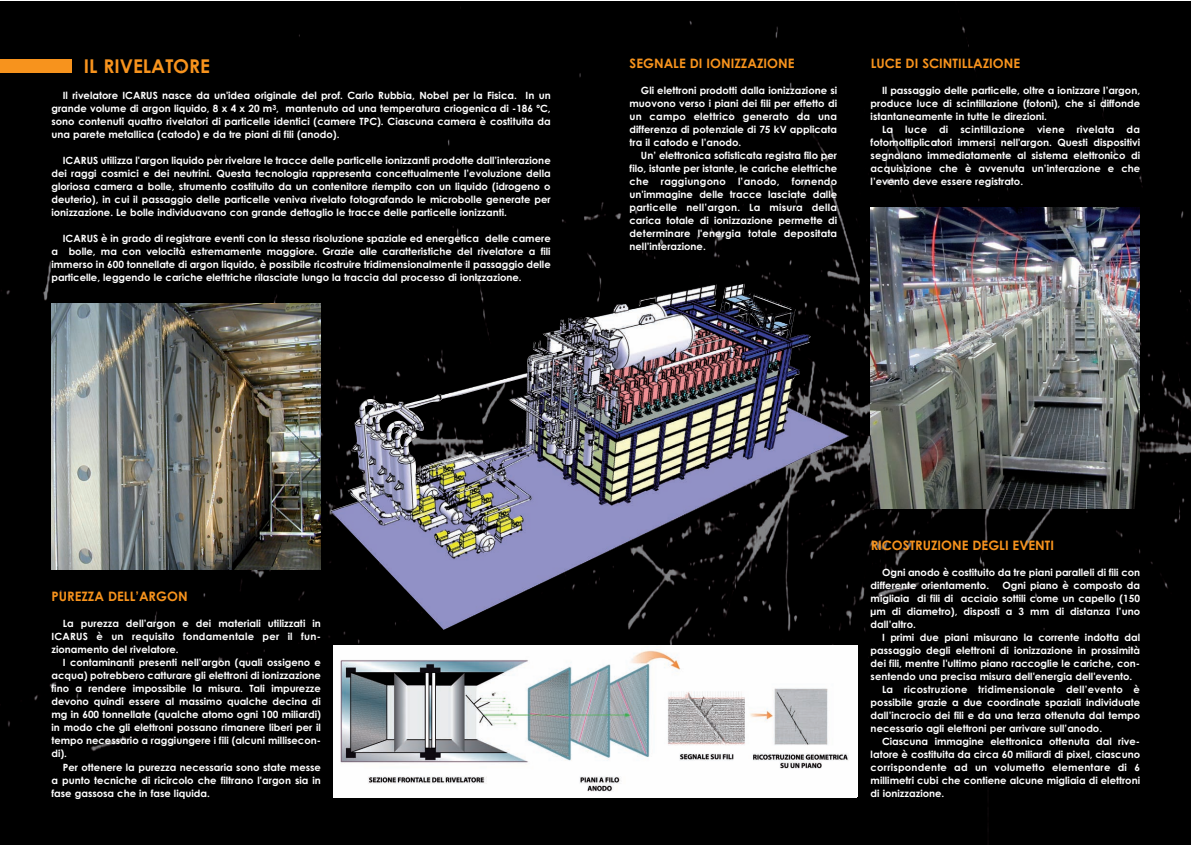
<style>
.page{position:relative;width:1191px;height:846px;background:#fff}
.page>*{position:absolute;margin:0;border:0;box-sizing:border-box;transform-origin:0 0}
.t1{font:700 19px "Century Gothic";color:#f7931d}
.t2{font:700 13px "Century Gothic";color:#f7931d}
.t3{font:700 10px/13px "Century Gothic";color:#fff;text-align:justify}
.t4{font:700 10px "Century Gothic";letter-spacing:.02em;color:#fff}
</style>
<div class="page">
<img style="left:0;top:2px;width:1190px;height:842px">
<img style="left:51px;top:303px;width:270px;height:267px">
<img style="left:334px;top:645px;width:522px;height:152px">
<img style="left:442px;top:284px;width:283px;height:111px">
<img style="left:870px;top:208px;width:269px;height:300px">
<div style="left:0;top:60px;width:72px;height:13px;background:#f7931d"></div>
<p class="t1" style="left:84px;top:59px;width:128px">IL RIVELATORE</p>
<p class="t3" style="left:51px;top:90px;width:500px;text-indent:11px">Il rivelatore ICARUS nasce da un'idea originale del prof. Carlo Rubbia, Nobel per la Fisica. In un grande volume di argon liquido, 8 x 4 x 20 m<sup>3</sup>, mantenuto ad una temperatura criogenica di -186 ºC, sono contenuti quattro rivelatori di particelle identici (camere TPC). Ciascuna camera è costituita da una parete metallica (catodo) e da tre piani di fili (anodo).</p>
<p class="t3" style="left:51px;top:155px;width:500px;text-indent:11px">ICARUS utilizza l'argon liquido per rivelare le tracce delle particelle ionizzanti prodotte dall’interazione dei raggi cosmici e dei neutrini. Questa tecnologia rappresenta concettualmente l’evoluzione della gloriosa camera a bolle, strumento costituito da un contenitore riempito con un liquido (idrogeno o deuterio), in cui il passaggio delle particelle veniva rivelato fotografando le microbolle generate per ionizzazione. Le bolle individuavano con grande dettaglio le tracce delle particelle ionizzanti.</p>
<p class="t3" style="left:51px;top:233px;width:500px;text-indent:11px">ICARUS è in grado di registrare eventi con la stessa risoluzione spaziale ed energetica delle camere a bolle, ma con velocità estremamente maggiore. Grazie alle caratteristiche del rivelatore a fili immerso in 600 tonnellate di argon liquido, è possibile ricostruire tridimensionalmente il passaggio delle particelle, leggendo le cariche elettriche rilasciate lungo la traccia dal processo di ionizzazione.</p>
<p class="t2" style="left:629px;top:59px;width:166px">SEGNALE DI IONIZZAZIONE</p>
<p class="t3" style="left:641px;top:85px;width:198px">Gli elettroni prodotti dalla ionizzazione si</p>
<p class="t3" style="left:629px;top:98px;width:209px">muovono verso i piani dei fili per effetto di</p>
<p class="t4" style="left:629px;top:113px;width:209px">un campo elettrico generato da una</p>
<p class="t3" style="left:629px;top:124px;width:209px">differenza di potenziale di 75 kV applicata</p>
<p class="t3" style="left:629px;top:137px;width:113px">tra il catodo e l’anodo.</p>
<p class="t3" style="left:641px;top:150px;width:198px">Un’ elettronica sofisticata registra filo per</p>
<p class="t3" style="left:629px;top:163px;width:209px">filo, istante per istante, le cariche elettriche</p>
<p class="t4" style="left:629px;top:178px;width:209px">che raggiungono l’anodo, for nen do</p>
<p class="t3" style="left:629px;top:189px;width:209px">un'immagine delle tracce lasciate dalle</p>
<p class="t4" style="left:629px;top:204px;width:209px">particelle nell’argon. La misura della</p>
<p class="t3" style="left:629px;top:215px;width:209px">carica totale di ionizzazione permette di</p>
<p class="t3" style="left:629px;top:228px;width:209px">determinare l'energia totale depositata</p>
<p class="t3" style="left:629px;top:241px;width:78px">nell’interazione.</p>
<p class="t2" style="left:870px;top:58px;width:151px">LUCE DI SCINTILLAZIONE</p>
<p class="t3" style="left:882px;top:85px;width:259px">Il passaggio delle particelle, oltre a ionizzare l’argon,</p>
<p class="t3" style="left:870px;top:98px;width:271px">produce luce di scintillazione (fotoni), che si diffonde</p>
<p class="t3" style="left:870px;top:111px;width:178px">istantaneamente in tutte le direzioni.</p>
<p class="t4" style="left:882px;top:125px;width:259px">La luce di scintillazione viene rivelata da</p>
<p class="t3" style="left:870px;top:137px;width:271px">fotomoltiplicatori immersi nell'argon. Questi dispositivi</p>
<p class="t3" style="left:870px;top:150px;width:271px">segnalano immediatamente al sistema elettronico di</p>
<p class="t3" style="left:870px;top:163px;width:271px">acquisizione che è avvenuta un’interazione e che</p>
<p class="t3" style="left:870px;top:176px;width:154px">l’evento deve essere registrato.</p>
<p class="t2" style="left:51px;top:592px;width:138px">PUREZZA DELL’ARGON</p>
<p class="t3" style="left:63px;top:618px;width:259px">La purezza dell’argon e dei materiali utilizzati in</p>
<p class="t4" style="left:51px;top:633px;width:271px">ICARUS è un requisito fondamentale per il fun -</p>
<p class="t3" style="left:51px;top:644px;width:129px">zionamento del rivelatore.</p>
<p class="t3" style="left:63px;top:657px;width:259px">I contaminanti presenti nell’argon (quali ossigeno e</p>
<p class="t3" style="left:51px;top:670px;width:271px">acqua) potrebbero catturare gli elettroni di ionizzazione</p>
<p class="t3" style="left:51px;top:683px;width:271px">fino a rendere impossibile la misura. Tali impurezze</p>
<p class="t3" style="left:51px;top:696px;width:271px">devono quindi essere al massimo qualche decina di</p>
<p class="t3" style="left:51px;top:709px;width:271px">mg in 600 tonnellate (qualche atomo ogni 100 miliardi)</p>
<p class="t3" style="left:51px;top:722px;width:271px">in modo che gli elettroni possano rimanere liberi per il</p>
<p class="t3" style="left:51px;top:735px;width:271px">tempo necessario a raggiungere i fili (alcuni milli se con -</p>
<p class="t3" style="left:51px;top:748px;width:17px">di).</p>
<p class="t3" style="left:63px;top:761px;width:259px">Per ottenere la purezza necessaria sono state messe</p>
<p class="t3" style="left:51px;top:774px;width:271px">a punto tecniche di ricircolo che filtrano l'argon sia in</p>
<p class="t3" style="left:51px;top:787px;width:160px">fase gassosa che in fase liquida.</p>
<p class="t2" style="left:870px;top:540px;width:185px">RICOSTRUZIONE DEGLI EVENTI</p>
<p class="t3" style="left:870px;top:566px;width:271px;text-indent:11px">Ogni anodo è costituito da tre piani paralleli di fili con differente orientamento.</p>
<p class="t3" style="left:1002px;top:579px;width:139px">Ogni piano è composto da</p>
<p class="t3" style="left:870px;top:592px;width:271px">migliaia di fili di acciaio sottili come un capello (150</p>
<p class="t3" style="left:870px;top:605px;width:271px">µm di diametro), disposti a 3 mm di distanza l’uno</p>
<p class="t3" style="left:870px;top:618px;width:47px">dall’altro.</p>
<p class="t3" style="left:882px;top:631px;width:259px">I primi due piani misurano la corrente indotta dal</p>
<p class="t3" style="left:870px;top:644px;width:271px">passaggio degli elettroni di ionizzazione in prossimità</p>
<p class="t3" style="left:870px;top:657px;width:271px">dei fili, mentre l'ultimo piano raccoglie le cariche, con -</p>
<p class="t3" style="left:870px;top:670px;width:263px">sen tendo una precisa misura dell'energia dell'evento.</p>
<p class="t4" style="left:882px;top:685px;width:259px">La ricostruzione tridimensionale dell’evento è</p>
<p class="t3" style="left:870px;top:696px;width:271px">possibile grazie a due coordinate spaziali individuate</p>
<p class="t3" style="left:870px;top:709px;width:271px">dall’incrocio dei fili e da una terza ottenuta dal tempo</p>
<p class="t3" style="left:870px;top:722px;width:233px">necessario agli elettroni per arrivare sull’anodo.</p>
<p class="t3" style="left:882px;top:735px;width:259px">Ciascuna immagine elettronica ottenuta dal rive -</p>
<p class="t3" style="left:870px;top:748px;width:271px">latore è costituita da circa 60 miliardi di pixel, cia scu no</p>
<p class="t4" style="left:870px;top:763px;width:271px">corrispondente ad un volumetto elementare di 6</p>
<p class="t3" style="left:870px;top:774px;width:271px">millimetri cubi che contiene alcune migliaia di elettroni</p>
<p class="t3" style="left:870px;top:787px;width:75px">di ionizzazione.</p>
</div>
